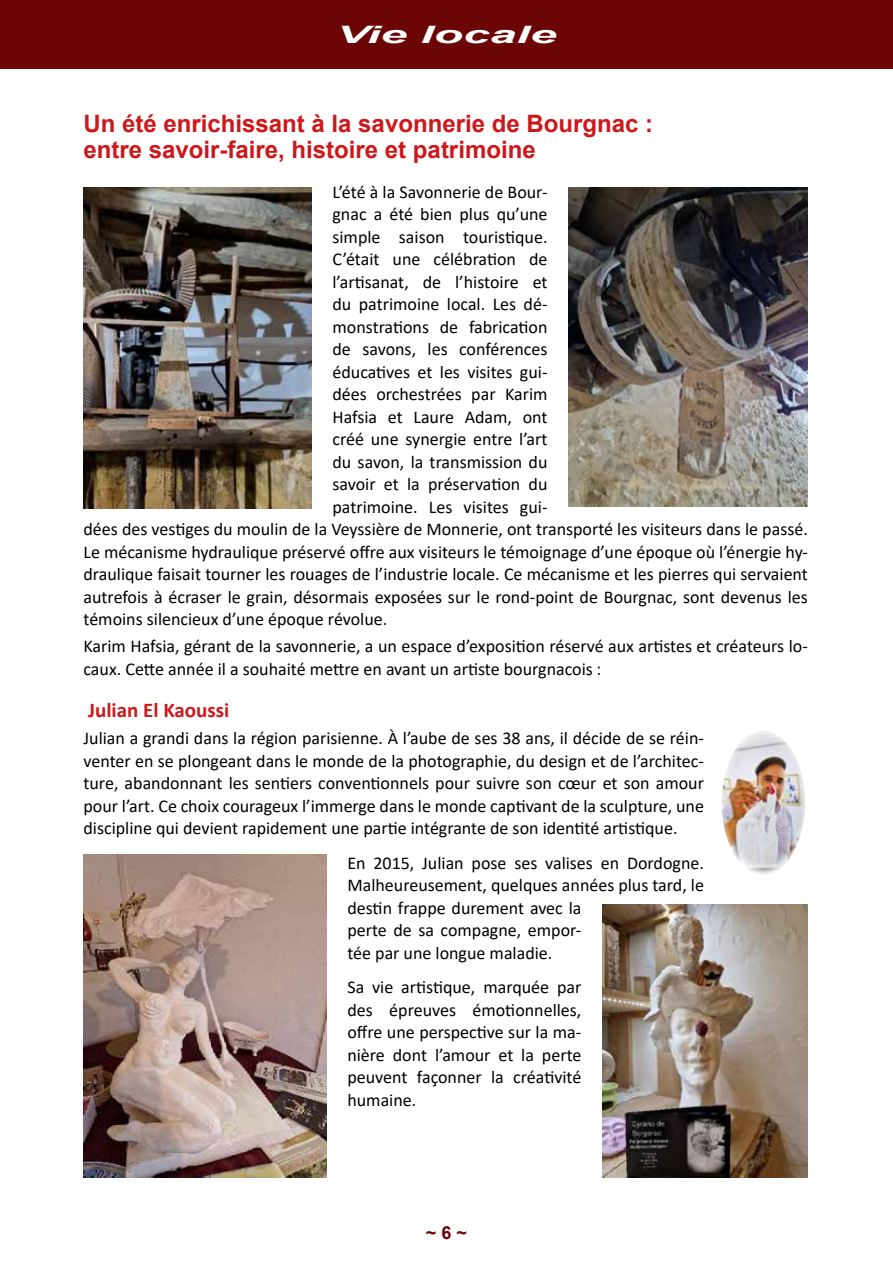
<style>
.page{position:relative;width:893px;height:1263px;background:#fff}
.page>*{position:absolute;margin:0;border:0;box-sizing:border-box;transform-origin:0 0}
.t1{font:700 24px/26px "Arial";color:#cd171a}
.t2{font:italic 700 24px "Arial";color:#fff;scale:2 1}
.t3{font:700 21px "Calibri";color:#cd171a}
.t4{font:18px/22.5px "Calibri";color:#000}
.t5{font:700 18px "Arial";color:#6c0506}
</style>
<div class="page">
<div style="left:0;top:0;width:893px;height:68px;background:#6c0506"></div>
<img style="left:84px;top:854px;width:242px;height:324px">
<img style="left:603px;top:904px;width:205px;height:274px">
<img style="left:569px;top:187px;width:239px;height:319px">
<img style="left:84px;top:187px;width:227px;height:322px">
<img style="left:723px;top:732px;width:81px;height:141px">
<h1 class="t2" style="left:337px;top:18px;width:111px">Vie locale</h1>
<h1 class="t1" style="left:84px;top:111px;width:571px">Un été enrichissant à la savonnerie de Bourgnac : entre savoir-faire, histoire et patrimoine</h1>
<p class="t4" style="left:332px;top:180px;width:217px">L’été à la Savonnerie de Bour-</p>
<p class="t4" style="left:332px;top:203px;width:217px">gnac a été bien plus qu’une</p>
<p class="t4" style="left:332px;top:225px;width:217px">simple saison touristique.</p>
<p class="t4" style="left:332px;top:248px;width:217px">C’était une célébration de</p>
<p class="t4" style="left:332px;top:270px;width:217px">l’artisanat, de l’histoire et</p>
<p class="t4" style="left:332px;top:293px;width:217px">du patrimoine local. Les dé-</p>
<p class="t4" style="left:332px;top:315px;width:217px">monstrations de fabrication</p>
<p class="t4" style="left:332px;top:338px;width:217px">de savons, les conférences</p>
<p class="t4" style="left:332px;top:360px;width:217px">éducatives et les visites gui-</p>
<p class="t4" style="left:332px;top:383px;width:217px">dées orchestrées par Karim</p>
<p class="t4" style="left:332px;top:405px;width:217px">Hafsia et Laure Adam, ont</p>
<p class="t4" style="left:332px;top:428px;width:217px">créé une synergie entre l’art</p>
<p class="t4" style="left:332px;top:450px;width:217px">du savon, la transmission du</p>
<p class="t4" style="left:332px;top:473px;width:217px">savoir et la préservation du</p>
<p class="t4" style="left:332px;top:495px;width:217px">patrimoine. Les visites gui-</p>
<p class="t4" style="left:84px;top:518px;width:726px">dées des vestiges du moulin de la Veyssière de Monnerie, ont transporté les visiteurs dans le passé.</p>
<p class="t4" style="left:84px;top:540px;width:726px">Le mécanisme hydraulique préservé offre aux visiteurs le témoignage d’une époque où l’énergie hy-</p>
<p class="t4" style="left:84px;top:563px;width:726px">draulique faisait tourner les rouages de l’industrie locale. Ce mécanisme et les pierres qui servaient</p>
<p class="t4" style="left:84px;top:585px;width:726px">autrefois à écraser le grain, désormais exposées sur le rond-point de Bourgnac, sont devenus les</p>
<p class="t4" style="left:84px;top:608px;width:305px">témoins silencieux d’une époque révolue.</p>
<p class="t4" style="left:84px;top:634px;width:726px">Karim Hafsia, gérant de la savonnerie, a un espace d’exposition réservé aux artistes et créateurs lo&shy;caux. Cette année il a souhaité mettre en avant un artiste bourgnacois :</p>
<p class="t3" style="left:88px;top:695px;width:143px">Julian El Kaoussi</p>
<p class="t4" style="left:84px;top:726px;width:622px;text-align:justify">Julian a grandi dans la région parisienne. À l’aube de ses 38 ans, il décide de se réin&shy;venter en se plongeant dans le monde de la photographie, du design et de l’architec&shy;ture, abandonnant les sentiers conventionnels pour suivre son cœur et son amour pour l’art. Ce choix courageux l’immerge dans le monde captivant de la sculpture, une discipline qui devient rapidement une partie intégrante de son identité artistique.</p>
<p class="t4" style="left:347px;top:851px;width:358px">En 2015, Julian pose ses valises en Dordogne.<br>Malheureusement, quelques années plus tard, le destin frappe durement avec la<br>perte de sa compagne, empor-<br>tée par une longue maladie.</p>
<p class="t4" style="left:347px;top:975px;width:236px;text-align:justify">Sa vie artistique, marquée par des épreuves émotionnelles, offre une perspective sur la ma&shy;nière dont l’amour et la perte peuvent façonner la créativité humaine.</p>
<p class="t5" style="left:426px;top:1220px;width:43px">~ 6 ~</p>
</div>
